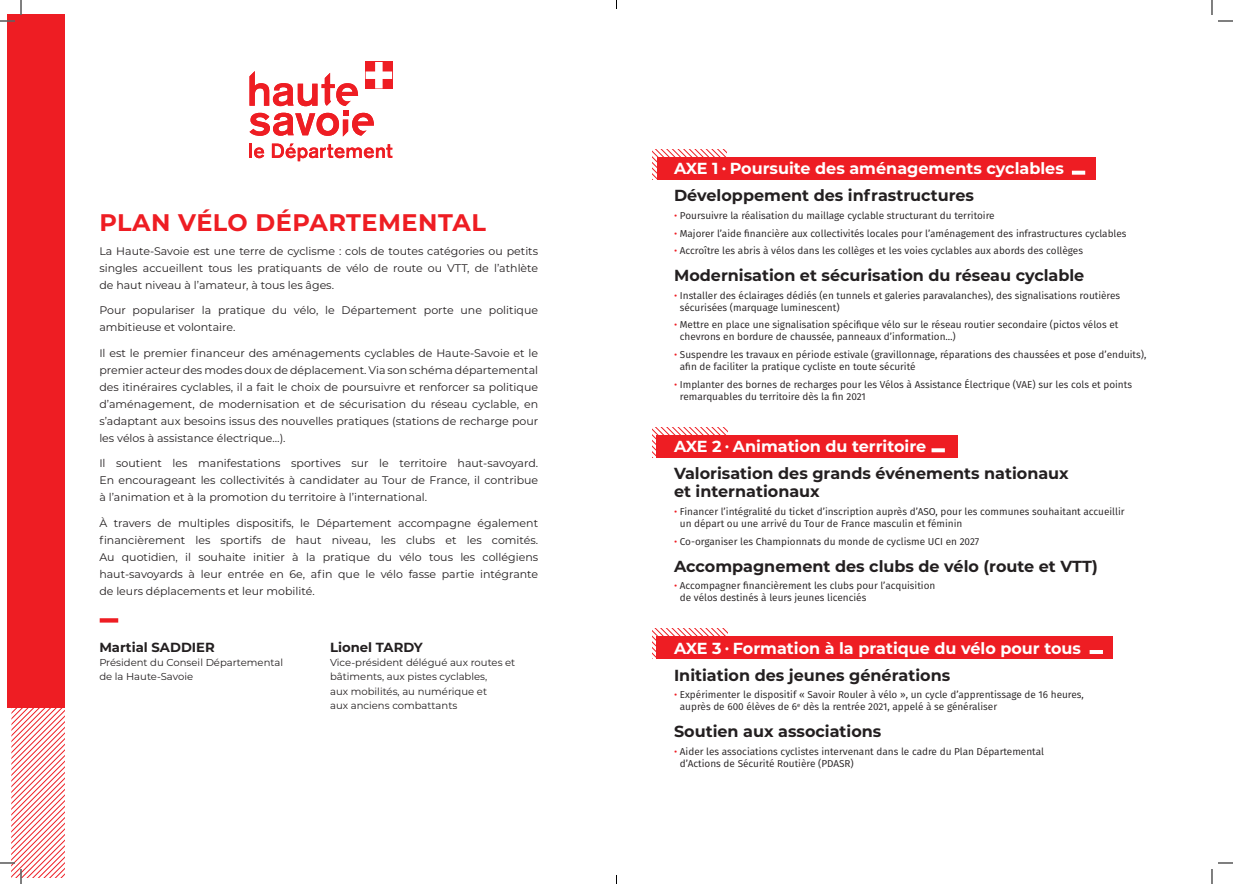
<style>
.page{position:relative;width:1233px;height:884px;background:#fff}
.page>*{position:absolute;margin:0;border:0;box-sizing:border-box;transform-origin:0 0}
.t1{font:700 24px "Montserrat";letter-spacing:.02em;color:#ee1d23}
.t2{font:700 16px/26.9px "Montserrat";color:#231f20}
.t3{font:700 16px/26.9px "Montserrat";color:#fff}
.t4{font:700 13.2px "Montserrat";color:#231f20}
.t5{font:11px/17px "Montserrat";color:#231f20;text-align:justify}
.t6{font:10px/12px "Fira Sans";color:#231f20}
.t7{font:10px/14.3px "Montserrat";color:#231f20}
.s1{font-size:12px}
.s2{color:#231f20}
.s3{color:#ee1d23}
.s4{color:#fff}
.s5{font-size:12px;color:#fff}
</style>
<div class="page">
<svg style="left:652px;top:149px;width:74px;height:30px"></svg>
<div style="left:657px;top:157px;width:438px;height:22px;background:#ee1d23"></div>
<svg style="left:1072px;top:171px;width:13px;height:4px"></svg>
<svg style="left:652px;top:628px;width:75px;height:31px"></svg>
<div style="left:657px;top:636px;width:456px;height:23px;background:#ee1d23"></div>
<hr style="left:1089px;top:650px;width:14px;height:4px;background:#fff">
<svg style="left:652px;top:427px;width:75px;height:30px"></svg>
<div style="left:657px;top:435px;width:300px;height:22px;background:#ee1d23"></div>
<svg style="left:931px;top:448px;width:14px;height:4px"></svg>
<div style="left:8px;top:15px;width:57px;height:693px;background:#ee1d23"></div>
<div style="left:100px;top:618px;width:18px;height:5px;background:#ee1d23"></div>
<hr style="left:249px;top:144px;width:3px;height:14px;background:#ee1d23">
<svg style="left:254px;top:147px;width:10px;height:11px"></svg>
<svg style="left:272px;top:144px;width:120px;height:17px"></svg>
<svg style="left:249px;top:62px;width:143px;height:75px"></svg>
<svg style="left:1218px;top:20px;width:15px;height:2px"></svg>
<svg style="left:1218px;top:862px;width:15px;height:2px"></svg>
<svg style="left:0;top:0;width:22px;height:22px"></svg>
<svg style="left:0;top:681px;width:65px;height:203px"></svg>
<svg style="left:1211px;top:0;width:1px;height:15px"></svg>
<svg style="left:1211px;top:869px;width:1px;height:15px"></svg>
<h1 class="t1" style="left:99px;top:205px;width:388px">PLAN VÉLO DÉPARTEMENTAL</h1>
<p class="t5" style="left:99px;top:242px;width:440px">La Haute-Savoie est une terre de cyclisme : cols de toutes catégories ou petits singles accueillent tous les pratiquants de vélo de route ou VTT, de l’athlète de haut niveau à l’amateur, à tous les âges.</p>
<p class="t5" style="left:99px;top:301px;width:440px">Pour populariser la pratique du vélo, le Département porte une politique ambitieuse et volontaire.</p>
<p class="t5" style="left:99px;top:344px;width:440px">Il est le premier financeur des aménagements cyclables de Haute-Savoie et le premier acteur des modes doux de déplacement. Via son schéma départemental des itinéraires cyclables, il a fait le choix de poursuivre et renforcer sa politique d’aménagement, de modernisation et de sécurisation du réseau cyclable, en s’adaptant aux besoins issus des nouvelles pratiques (stations de recharge pour les vélos à assistance électrique…).</p>
<p class="t5" style="left:99px;top:454px;width:440px">Il soutient les manifestations sportives sur le territoire haut-savoyard.<br>En encourageant les collectivités à candidater au Tour de France, il contribue à l’animation et à la promotion du territoire à l’international.</p>
<p class="t5" style="left:99px;top:514px;width:440px">À travers de multiples dispositifs, le Département accompagne également financièrement les sportifs de haut niveau, les clubs et les comités.<br>Au quotidien, il souhaite initier à la pratique du vélo tous les collégiens haut-savoyards à leur entrée en 6e, afin que le vélo fasse partie intégrante de leurs déplacements et leur mobilité.</p>
<h3 class="t4" style="left:99px;top:638px;width:117px">Martial SADDIER</h3>
<p class="t7" style="left:99px;top:655px;width:185px">Président du Conseil Départemental de la Haute-Savoie</p>
<h3 class="t4" style="left:330px;top:638px;width:94px">Lionel TARDY</h3>
<p class="t7" style="left:330px;top:655px;width:187px">Vice-président délégué aux routes et bâtiments, aux pistes cyclables,<br>aux mobilités, au numérique et<br>aux anciens combattants</p>
<h2 class="t3" style="left:674px;top:154px;width:391px">AXE 1 <span class="s1">•</span> Poursuite des aménagements cyclables<br><span class="s2">Développement des infrastructures</span></h2>
<p class="t6" style="left:674px;top:209px;width:322px"><span class="s3">•</span> Poursuivre la réalisation du maillage cyclable structurant du territoire</p>
<p class="t6" style="left:674px;top:227px;width:454px"><span class="s3">•</span> Majorer l’aide financière aux collectivités locales pour l’aménagement des infrastructures cyclables</p>
<p class="t6" style="left:674px;top:244px;width:410px"><span class="s3">•</span> Accroître les abris à vélos dans les collèges et les voies cyclables aux abords des collèges</p>
<h2 class="t2" style="left:674px;top:261px;width:412px">Modernisation et sécurisation du réseau cyclable</h2>
<p class="t6" style="left:680px;top:289px;width:442px;text-indent:-6px"><span class="s3">•</span> Installer des éclairages dédiés (en tunnels et galeries paravalanches), des signalisations routières sécurisées (marquage luminescent)</p>
<p class="t6" style="left:680px;top:319px;width:440px;text-indent:-6px"><span class="s3">•</span> Mettre en place une signalisation spécifique vélo sur le réseau routier secondaire (pictos vélos et chevrons en bordure de chaussée, panneaux d’information…)</p>
<p class="t6" style="left:680px;top:348px;width:468px;text-indent:-6px"><span class="s3">•</span> Suspendre les travaux en période estivale (gravillonnage, réparations des chaussées et pose d’enduits), afin de faciliter la pratique cycliste en toute sécurité</p>
<p class="t6" style="left:680px;top:378px;width:453px;text-indent:-6px"><span class="s3">•</span> Implanter des bornes de recharges pour les Vélos à Assistance Électrique (VAE) sur les cols et points remarquables du territoire dès la fin 2021</p>
<h2 class="t2" style="left:674px;top:432px;width:396px"><span class="s4">AXE 2</span> <span class="s5">•</span> <span class="s4">Animation du territoire<br></span>Valorisation des grands événements nationaux</h2>
<h2 class="t2" style="left:674px;top:477px;width:147px">et internationaux</h2>
<p class="t6" style="left:680px;top:505px;width:446px;text-indent:-6px"><span class="s3">•</span> Financer l’intégralité du ticket d’inscription auprès d’ASO, pour les communes souhaitant accueillir un départ ou une arrivé du Tour de France masculin et féminin</p>
<p class="t6" style="left:674px;top:535px;width:307px"><span class="s3">•</span> Co-organiser les Championnats du monde de cyclisme UCI en 2027</p>
<h2 class="t2" style="left:674px;top:552px;width:425px">Accompagnement des clubs de vélo (route et VTT)</h2>
<p class="t6" style="left:680px;top:580px;width:257px;text-indent:-6px"><span class="s3">•</span> Accompagner financièrement les clubs pour l’acquisition de vélos destinés à leurs jeunes licenciés</p>
<h2 class="t3" style="left:674px;top:634px;width:408px">AXE 3 <span class="s1">•</span> Formation à la pratique du vélo pour tous<br><span class="s2">Initiation des jeunes générations</span></h2>
<p class="t6" style="left:680px;top:689px;width:405px;text-indent:-6px"><span class="s3">•</span> Expérimenter le dispositif « Savoir Rouler à vélo », un cycle d’apprentissage de 16 heures, auprès de 600 élèves de 6<sup>e</sup> dès la rentrée 2021, appelé à se généraliser</p>
<h2 class="t2" style="left:674px;top:717px;width:209px">Soutien aux associations</h2>
<p class="t6" style="left:680px;top:745px;width:365px;text-indent:-6px"><span class="s3">•</span> Aider les associations cyclistes intervenant dans le cadre du Plan Départemental d’Actions de Sécurité Routière (PDASR)</p>
</div>
